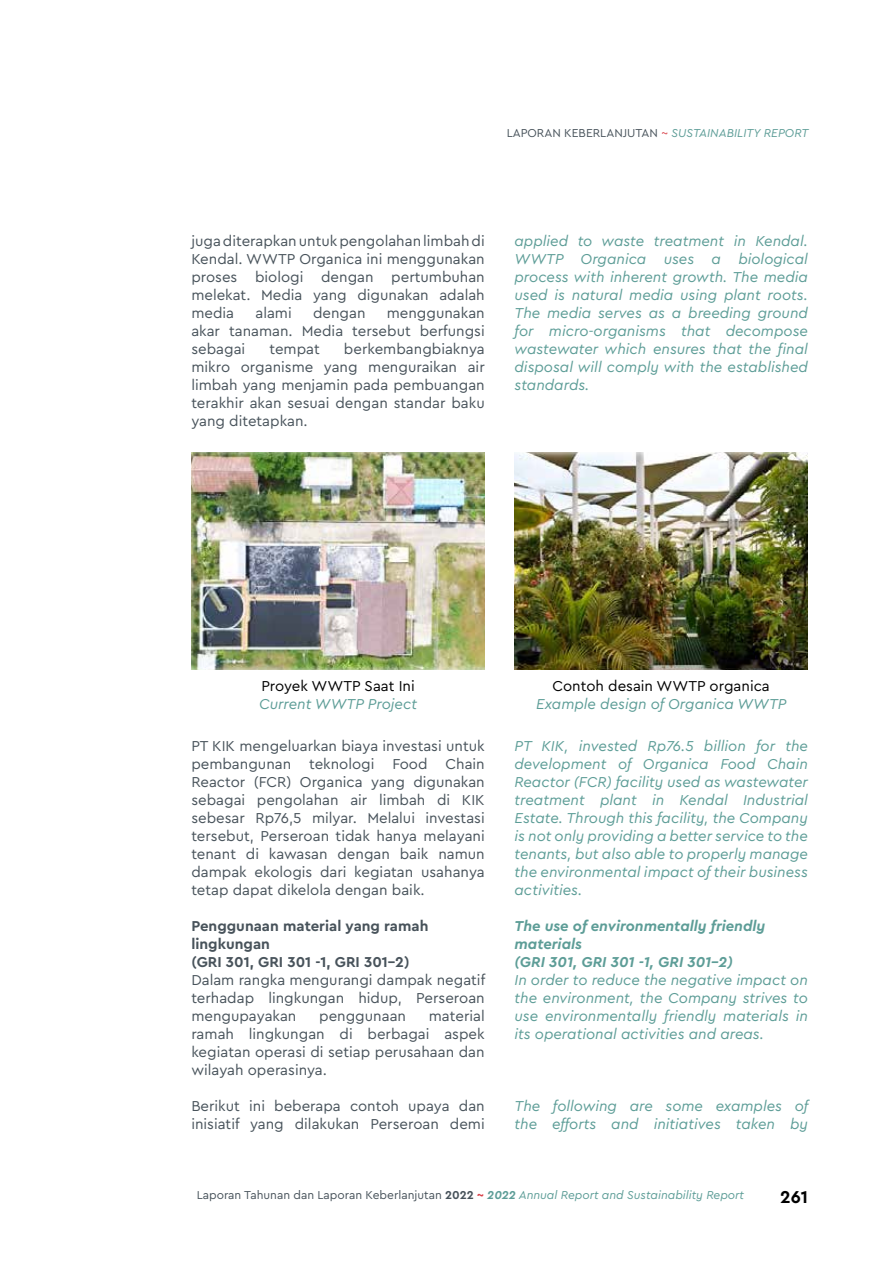
<style>
.page{position:relative;width:893px;height:1263px;background:#fff}
.page>*{position:absolute;margin:0;border:0;box-sizing:border-box;transform-origin:0 0}
.t1{font:700 18px "Cera Pro";color:#000}
.t2{font:15px/18px "Cera Pro";color:#48535b;text-align:justify}
.t3{font:italic 15px/18px "Cera Pro";color:#5d9d97;text-align:justify}
.t4{font:italic 700 15px/18px "Cera Pro";color:#5d9d97}
.t5{font:700 15px/18px "Cera Pro";color:#48535b}
.t6{font:15px "Cera Pro";color:#000}
.t7{font:12px "Cera Pro";color:#48535b}
.s1{color:#d84149}
.s2{font-style:italic;color:#5d9d97}
.s3{font-weight:700}
.s4{font-weight:700;color:#d84149}
.s5{font-weight:700;font-style:italic;color:#5d9d97}
</style>
<div class="page">
<img style="left:191px;top:453px;width:294px;height:217px">
<img style="left:514px;top:453px;width:294px;height:217px">
<p class="t7" style="left:507px;top:125px;width:303px">LAPORAN KEBERLANJUTAN <span class="s1">~</span> <span class="s2">SUSTAINABILITY REPORT</span></p>
<p class="t2" style="left:191px;top:231px;width:295px">juga diterapkan untuk pengolahan limbah di Kendal. WWTP Organica ini menggunakan proses biologi dengan pertumbuhan melekat. Media yang digunakan adalah media</p>
<p class="t2" style="left:191px;top:303px;width:295px;text-indent:195px">menggunakan akar tanaman. Media tersebut berfungsi sebagai</p>
<p class="t2" style="left:255px;top:303px;width:38px">alami</p>
<p class="t2" style="left:313px;top:303px;width:54px">dengan</p>
<p class="t2" style="left:191px;top:339px;width:295px;text-indent:153px">berkembangbiaknya mikro organisme yang menguraikan air limbah yang menjamin pada pembuangan terakhir akan sesuai dengan standar baku yang ditetapkan.</p>
<p class="t2" style="left:269px;top:339px;width:52px">tempat</p>
<p class="t3" style="left:514px;top:231px;width:295px">applied to waste treatment in Kendal.<br>WWTP Organica uses a biological process with inherent growth. The media used is natural media using plant roots.<br>The media serves as a breeding ground for micro-organisms that decompose wastewater which ensures that the final disposal will comply with the established standards.</p>
<p class="t6" style="left:261px;top:676px;width:155px">Proyek WWTP Saat Ini</p>
<p class="t3" style="left:259px;top:694px;width:160px">Current WWTP Project</p>
<p class="t2" style="left:191px;top:736px;width:295px">PT KIK mengeluarkan biaya investasi untuk pembangunan teknologi Food Chain Reactor (FCR) Organica yang digunakan sebagai pengolahan air limbah di KIK sebesar Rp76,5 milyar. Melalui investasi tersebut, Perseroan tidak hanya melayani tenant di kawasan dengan baik namun dampak ekologis dari kegiatan usahanya tetap dapat dikelola dengan baik.</p>
<p class="t5" style="left:191px;top:916px;width:239px">Penggunaan material yang ramah lingkungan<br>(GRI 301, GRI 301 -1, GRI 301-2)</p>
<p class="t2" style="left:191px;top:970px;width:295px">Dalam rangka mengurangi dampak negatif terhadap lingkungan hidup, Perseroan mengupayakan</p>
<p class="t2" style="left:191px;top:1006px;width:295px;text-indent:238px">material ramah lingkungan di berbagai aspek kegiatan operasi di setiap perusahaan dan wilayah operasinya.</p>
<p class="t2" style="left:191px;top:1096px;width:295px">Berikut ini beberapa contoh upaya dan inisiatif yang dilakukan Perseroan demi</p>
<p class="t2" style="left:319px;top:1006px;width:88px">penggunaan</p>
<p class="t6" style="left:553px;top:676px;width:219px">Contoh desain WWTP organica</p>
<p class="t3" style="left:536px;top:694px;width:252px">Example design of Organica WWTP</p>
<p class="t3" style="left:514px;top:736px;width:295px">PT KIK, invested Rp76.5 billion for the development of Organica Food Chain Reactor (FCR) facility used as wastewater treatment plant in Kendal Industrial Estate. Through this facility, the Company is not only providing a better service to the tenants, but also able to properly manage the environmental impact of their business activities.</p>
<p class="t4" style="left:514px;top:916px;width:252px">The use of environmentally friendly materials<br>(GRI 301, GRI 301 -1, GRI 301-2)</p>
<p class="t3" style="left:514px;top:970px;width:295px">In order to reduce the negative impact on the environment, the Company strives to use environmentally friendly materials in its operational activities and areas.</p>
<p class="t3" style="left:514px;top:1096px;width:295px">The following are some examples of the efforts and initiatives taken by</p>
<p class="t7" style="left:197px;top:1187px;width:549px">Laporan Tahunan dan Laporan Keberlanjutan <span class="s3">2022</span> <span class="s4">~</span> <span class="s5">2022</span> <span class="s2">Annual Report and Sustainability Report</span></p>
<p class="t1" style="left:780px;top:1185px;width:29px">261</p>
</div>
